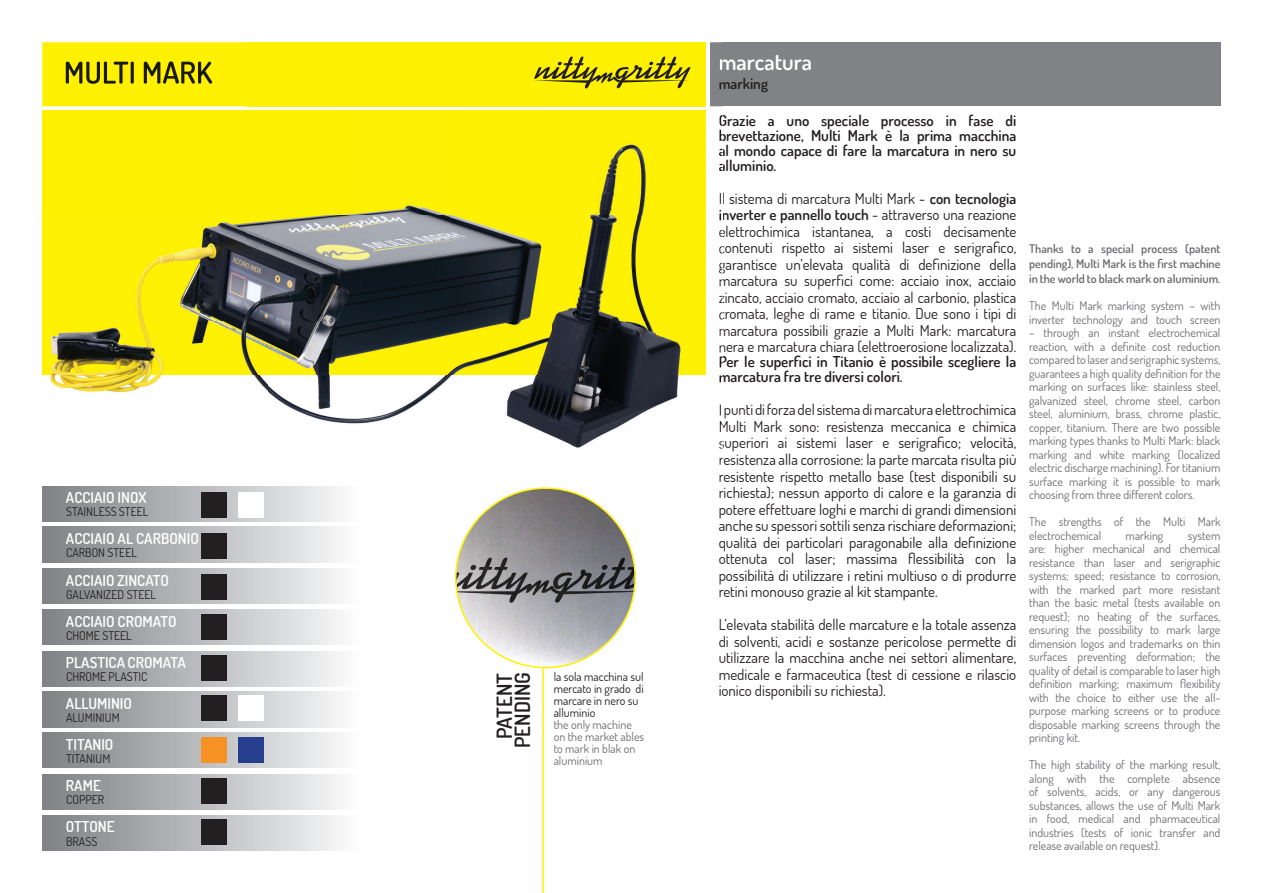
<style>
.page{position:relative;width:1263px;height:893px;background:#fff}
.page>*{position:absolute;margin:0;border:0;box-sizing:border-box;transform-origin:0 0}
.t1{font:600 22.5px "Dosis";color:#fff}
.t2{font:600 21px/18px "Dosis";color:#231f20;text-align:center}
.t3{font:15px/16.5px "Dosis";color:#231f20;text-align:justify}
.t4{font:600 15px/15px "Dosis";color:#231f20;text-align:justify}
.t5{font:600 15px "Dosis";color:#fff}
.t6{font:12px/13.5px "Dosis";color:#6c6d70}
.t7{font:12px/12px "Dosis";color:#231f20}
.t8{font:600 12px/15px "Dosis";color:#6c6d70;text-align:justify}
.s1{font-weight:600}
</style>
<div class="page">
<div style="left:710px;top:43px;width:510px;height:63px;background:#808285"></div>
<div style="left:43px;top:486px;width:316px;height:35px;background:linear-gradient(to right,#7e8084,#fafafb)"></div>
<div style="left:43px;top:527px;width:316px;height:35px;background:linear-gradient(to right,#7e8084,#fafafb)"></div>
<div style="left:43px;top:568px;width:316px;height:36px;background:linear-gradient(to right,#7e8084,#fafafb)"></div>
<div style="left:43px;top:610px;width:316px;height:35px;background:linear-gradient(to right,#7c7d81,#f6f6f7)"></div>
<div style="left:43px;top:651px;width:316px;height:35px;background:linear-gradient(to right,#7e8084,#fafafb)"></div>
<div style="left:43px;top:692px;width:316px;height:35px;background:linear-gradient(to right,#7e8084,#fafafb)"></div>
<div style="left:43px;top:733px;width:316px;height:35px;background:linear-gradient(to right,#7e8084,#fafafb)"></div>
<div style="left:43px;top:774px;width:316px;height:35px;background:linear-gradient(to right,#7e8084,#fafafb)"></div>
<div style="left:43px;top:815px;width:316px;height:35px;background:linear-gradient(to right,#7c7d81,#f6f6f7)"></div>
<div style="left:201px;top:533px;width:26px;height:25px;background:#231f20"></div>
<div style="left:201px;top:574px;width:26px;height:25px;background:#231f20"></div>
<div style="left:201px;top:615px;width:26px;height:25px;background:#231f20"></div>
<div style="left:201px;top:695px;width:26px;height:26px;background:#231f20"></div>
<div style="left:201px;top:655px;width:26px;height:26px;background:#231f20"></div>
<div style="left:201px;top:492px;width:26px;height:26px;background:#231f20"></div>
<div style="left:201px;top:778px;width:26px;height:26px;background:#231f20"></div>
<div style="left:201px;top:820px;width:26px;height:25px;background:#231f20"></div>
<div style="left:238px;top:492px;width:26px;height:26px;background:#fff"></div>
<div style="left:238px;top:695px;width:26px;height:26px;background:#fff"></div>
<div style="left:238px;top:737px;width:26px;height:25px;background:#253f8e"></div>
<div style="left:201px;top:737px;width:26px;height:25px;background:#f69124"></div>
<img style="left:42px;top:42px;width:226px;height:4px">
<img style="left:268px;top:42px;width:253px;height:1px">
<img style="left:521px;top:42px;width:201px;height:1px">
<img style="left:42px;top:46px;width:24px;height:343px">
<img style="left:672px;top:106px;width:50px;height:326px">
<img style="left:66px;top:106px;width:606px;height:5px">
<img style="left:66px;top:374px;width:606px;height:74px">
<img style="left:43px;top:111px;width:663px;height:263px">
<img style="left:719px;top:141px;width:3px;height:8px">
<svg style="left:719px;top:115px;width:3px;height:26px"></svg>
<svg style="left:719px;top:149px;width:3px;height:22px"></svg>
<svg style="left:720px;top:193px;width:2px;height:11px"></svg>
<img style="left:719px;top:209px;width:3px;height:15px">
<svg style="left:719px;top:210px;width:2px;height:10px"></svg>
<svg style="left:719px;top:226px;width:3px;height:12px"></svg>
<img style="left:719px;top:242px;width:3px;height:21px">
<svg style="left:719px;top:246px;width:3px;height:8px"></svg>
<svg style="left:719px;top:263px;width:3px;height:27px"></svg>
<img style="left:719px;top:292px;width:3px;height:14px">
<svg style="left:719px;top:296px;width:3px;height:7px"></svg>
<img style="left:719px;top:308px;width:3px;height:4px">
<svg style="left:719px;top:312px;width:3px;height:71px"></svg>
<svg style="left:720px;top:404px;width:2px;height:28px"></svg>
<svg style="left:719px;top:441px;width:3px;height:24px"></svg>
<div style="left:43px;top:43px;width:663px;height:63px;background:#fff101"></div>
<img style="left:66px;top:55px;width:146px;height:23px">
<img style="left:104px;top:61px;width:108px;height:23px">
<svg style="left:720px;top:59px;width:2px;height:11px"></svg>
<svg style="left:719px;top:82px;width:3px;height:7px"></svg>
<img style="left:456px;top:488px;width:179px;height:180px;border-radius:90px">
<hr style="left:542px;top:668px;width:2px;height:225px;background:#fff101">
<svg style="left:533px;top:56px;width:158px;height:32px"></svg>
<p class="t5" style="left:66px;top:488px;width:82px">ACCIAIO INOX</p>
<p class="t5" style="left:66px;top:529px;width:134px">ACCIAIO AL CARBONIO</p>
<p class="t5" style="left:66px;top:570px;width:105px">ACCIAIO ZINCATO</p>
<p class="t5" style="left:66px;top:612px;width:112px">ACCIAIO CROMATO</p>
<p class="t5" style="left:66px;top:653px;width:121px">PLASTICA CROMATA</p>
<p class="t5" style="left:66px;top:694px;width:68px">ALLUMINIO</p>
<p class="t5" style="left:66px;top:734px;width:49px">TITANIO</p>
<p class="t5" style="left:66px;top:776px;width:36px">RAME</p>
<p class="t5" style="left:66px;top:817px;width:50px">OTTONE</p>
<p class="t7" style="left:66px;top:505px;width:84px">STAINLESS STEEL</p>
<p class="t7" style="left:66px;top:546px;width:72px">CARBON STEEL</p>
<p class="t7" style="left:66px;top:588px;width:91px">GALVANIZED STEEL</p>
<p class="t7" style="left:66px;top:629px;width:67px">CHOME STEEL</p>
<p class="t7" style="left:66px;top:670px;width:83px">CHROME PLASTIC</p>
<p class="t7" style="left:66px;top:711px;width:55px">ALUMINIUM</p>
<p class="t7" style="left:66px;top:752px;width:46px">TITANIUM</p>
<p class="t7" style="left:66px;top:793px;width:39px">COPPER</p>
<p class="t7" style="left:66px;top:835px;width:33px">BRASS</p>
<h2 class="t2" style="left:495px;top:748px;width:78px;rotate:-90deg">PATENT<br>PENDING</h2>
<p class="t7" style="left:554px;top:670px;width:91px">la sola macchina sul mercato in grado di marcare in nero su alluminio</p>
<p class="t6" style="left:554px;top:718px;width:92px;line-height:12px">the only machine on the market ables to mark in blak on aluminium</p>
<h1 class="t1" style="left:719px;top:47px;width:95px">marcatura</h1>
<p class="t4" style="left:719px;top:76px;width:51px">marking</p>
<p class="t4" style="left:719px;top:113px;width:299px">Grazie a uno speciale processo in fase di brevettazione, Multi Mark è la prima macchina al mondo capace di fare la marcatura in nero su alluminio.</p>
<p class="t3" style="left:719px;top:190px;width:299px">Il sistema di marcatura Multi Mark - <span class="s1">con tecnologia inverter e pannello touch</span> - attraverso una reazione elettrochimica istantanea, a costi decisamente contenuti rispetto ai sistemi laser e serigrafico, garantisce un’elevata qualità di definizione della marcatura su superfici come: acciaio inox, acciaio zincato, acciaio cromato, acciaio al carbonio, plastica cromata, leghe di rame e titanio. Due sono i tipi di marcatura possibili grazie a Multi Mark: marcatura nera e marcatura chiara (elettroerosione localizzata).</p>
<p class="t4" style="left:719px;top:354px;width:299px">Per le superfici in Titanio è possibile scegliere la marcatura fra tre diversi colori.</p>
<p class="t3" style="left:719px;top:401px;width:299px">Ipuntidiforzadelsistemadimarcatura elettrochimica Multi Mark sono: resistenza meccanica e chimica superiori ai sistemi laser e serigrafico; velocità, resistenza alla corrosione: la parte marcata risulta più resistente rispetto metallo base (test disponibili su richiesta); nessun apporto di calore e la garanzia di potere effettuare loghi e marchi di grandi dimensioni anche su spessori sottili senza rischiare deformazioni; qualità dei particolari paragonabile alla definizione ottenuta col laser; massima flessibilità con la possibilità di utilizzare i retini multiuso o di produrre retini monouso grazie al kit stampante.</p>
<p class="t3" style="left:719px;top:616px;width:299px">L’elevata stabilità delle marcature e la totale assenza di solventi, acidi e sostanze pericolose permette di utilizzare la macchina anche nei settori alimentare, medicale e farmaceutica (test di cessione e rilascio ionico disponibili su richiesta).</p>
<p class="t8" style="left:1029px;top:241px;width:193px">Thanks to a special process (patent pending), Multi Mark is the first machine in the world to black mark on aluminium.</p>
<p class="t6" style="left:1029px;top:299px;width:193px">The Multi Mark marking system – with inverter technology and touch screen</p>
<p class="t6" style="left:1029px;top:326px;width:193px;text-align:justify">– through an instant electrochemical reaction, with a definite cost reduction comparedto laser and serigraphic systems, guarantees a high quality definition for the marking on surfaces like: stainless steel, galvanized steel, chrome steel, carbon steel, aluminium, brass, chrome plastic, copper, titanium. There are two possible marking types thanks to Multi Mark: black marking and white marking (localized electric discharge machining). For titanium surface marking it is possible to mark choosing from three different colors.</p>
<p class="t6" style="left:1029px;top:515px;width:193px">The strengths of the Multi Mark electrochemical</p>
<p class="t6" style="left:1126px;top:528px;width:39px">marking</p>
<p class="t6" style="left:1029px;top:528px;width:193px;text-align:justify;text-indent:159px">system are: higher mechanical and chemical resistance than laser and serigraphic systems; speed; resistance to corrosion, with the marked part more resistant than the basic metal (tests available on request); no heating of the surfaces, ensuring the possibility to mark large dimension logos and trademarks on thin surfaces preventing deformation; the quality of detail is comparable to laser high definition marking; maximum flexibility with the choice to either use the all&shy;purpose marking screens or to produce disposable marking screens through the printing kit.</p>
<p class="t6" style="left:1029px;top:758px;width:193px;text-align:justify">The high stability of the marking result, along with the complete absence of solvents, acids, or any dangerous substances, allows the use of Multi Mark in food, medical and pharmaceutical industries (tests of ionic transfer and release available on request).</p>
</div>
